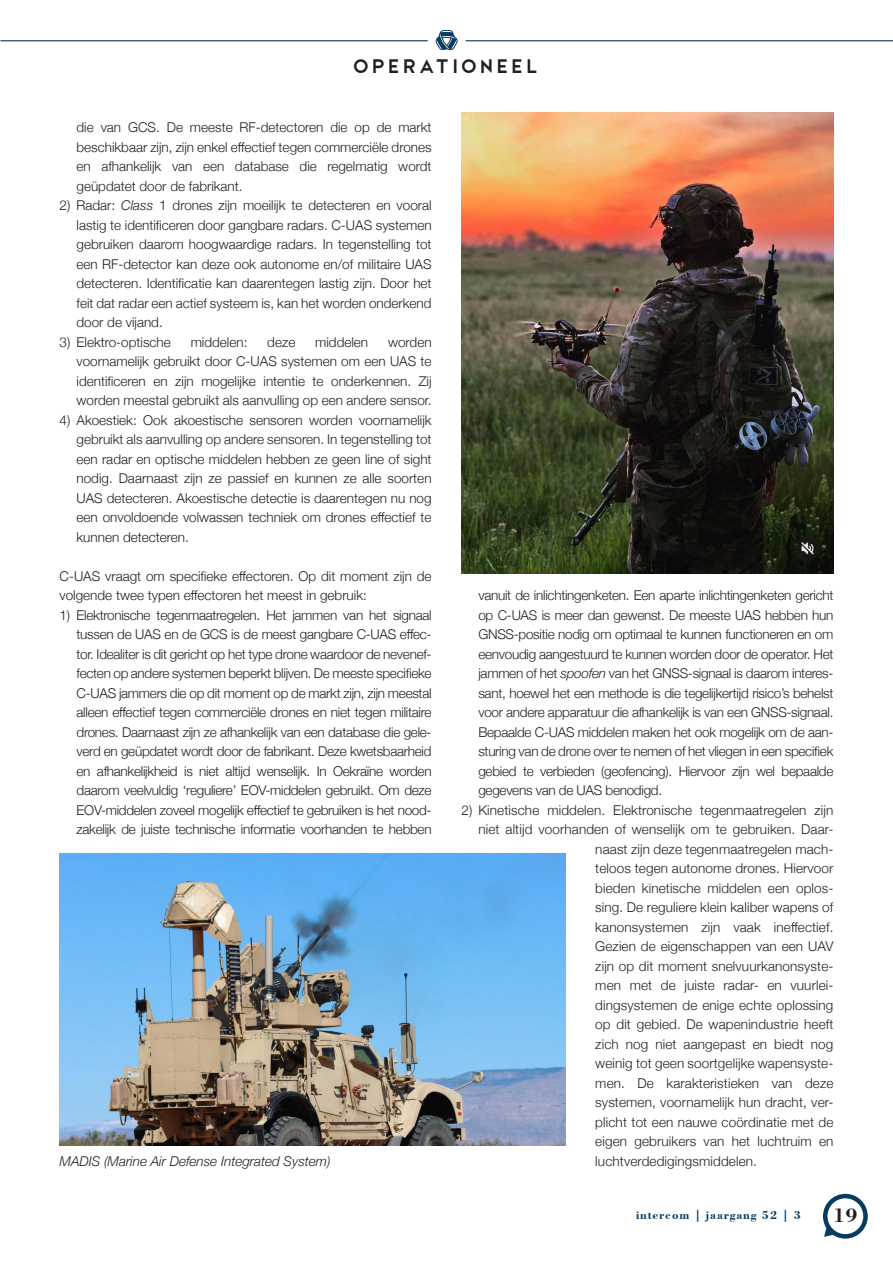
<style>
.page{position:relative;width:893px;height:1263px;background:#fff}
.page>*{position:absolute;margin:0;border:0;box-sizing:border-box;transform-origin:0 0}
.t1{font:700 20.1px "Bodoni BT";color:#231f20}
.t2{font:19.5px "CWG Sans";letter-spacing:.17em;color:#231f20}
.t3{font:300 13.5px/19.5px "Helvetica Neue";letter-spacing:.01em;color:#231f20;text-align:justify}
.t4{font:italic 300 13.5px "Helvetica Neue";color:#231f20}
.t5{font:700 12px "Bodoni BT";letter-spacing:.07em;color:#083b60}
.s1{font-style:italic}
</style>
<div class="page">
<hr style="left:0;top:0;width:1px;height:1263px;background:#d4c77a">
<img style="left:60px;top:853px;width:506px;height:292px">
<img style="left:461px;top:112px;width:372px;height:462px">
<div style="left:823px;top:1194px;width:45px;height:44px;border:4px solid #083b60;border-radius:50%"></div>
<svg style="left:824px;top:1225px;width:12px;height:12px"></svg>
<svg style="left:436px;top:30px;width:21px;height:20px"></svg>
<hr style="left:0;top:40px;width:428px;height:1px;background:#083b60">
<hr style="left:466px;top:40px;width:427px;height:1px;background:#083b60">
<p class="t2" style="left:354px;top:56px;width:186px">OPERATIONEEL</p>
<p class="t3" style="left:77px;top:116px;width:357px">die van GCS. De meeste RF-detectoren die op de markt beschikbaar zijn, zijn enkel effectief tegen commerciële drones en afhankelijk van een database die regelmatig wordt geüpdatet door de fabrikant.</p>
<p class="t3" style="left:77px;top:194px;width:357px;text-indent:-17px">2) Radar: <span class="s1">Class</span> 1 drones zijn moeilijk te detecteren en vooral lastig te identificeren door gangbare radars. C-UAS systemen gebruiken daarom hoogwaardige radars. In tegenstelling tot een RF-detector kan deze ook autonome en/of militaire UAS detecteren. Identificatie kan daarentegen lastig zijn. Door het feit dat radar een actief systeem is, kan het worden onderkend door de vijand.</p>
<p class="t3" style="left:60px;top:331px;width:113px">3) Elektro-optische</p>
<p class="t3" style="left:191px;top:331px;width:58px">middelen:</p>
<p class="t3" style="left:267px;top:331px;width:30px">deze</p>
<p class="t3" style="left:315px;top:331px;width:55px">middelen</p>
<p class="t3" style="left:77px;top:331px;width:357px;text-indent:312px">worden voornamelijk gebruikt door C-UAS systemen om een UAS te identificeren en zijn mogelijke intentie te onderkennen. Zij worden meestal gebruikt als aanvulling op een andere sensor.</p>
<p class="t3" style="left:77px;top:409px;width:357px;text-indent:-17px">4) Akoestiek: Ook akoestische sensoren worden voornamelijk gebruikt als aanvulling op andere sensoren. In tegenstelling tot een radar en optische middelen hebben ze geen line of sight nodig. Daarnaast zijn ze passief en kunnen ze alle soorten UAS detecteren. Akoestische detectie is daarentegen nu nog een onvoldoende volwassen techniek om drones effectief te kunnen detecteren.</p>
<p class="t3" style="left:60px;top:565px;width:374px">C-UAS vraagt om specifieke effectoren. Op dit moment zijn de volgende twee typen effectoren het meest in gebruik:</p>
<p class="t3" style="left:77px;top:604px;width:357px;text-indent:-17px">1) Elektronische tegenmaatregelen. Het jammen van het signaal tussen de UAS en de GCS is de meest gangbare C-UAS effec&shy;tor. Idealiter is dit gericht op het type drone waardoor de nevenef&shy;fecten op andere systemen beperkt blijven. De meeste specifieke C-UAS jammers die op dit moment op de markt zijn, zijn meestal alleen effectief tegen commerciële drones en niet tegen militaire drones. Daarnaast zijn ze afhankelijk van een database die gele&shy;verd en geüpdatet wordt door de fabrikant. Deze kwetsbaarheid en afhankelijkheid is niet altijd wenselijk. In Oekraïne worden daarom veelvuldig ‘reguliere’ EOV-middelen gebruikt. Om deze EOV-middelen zoveel mogelijk effectief te gebruiken is het nood&shy;zakelijk de juiste technische informatie voorhanden te hebben</p>
<p class="t3" style="left:478px;top:584px;width:357px">vanuit de inlichtingenketen. Een aparte inlichtingenketen gericht op C-UAS is meer dan gewenst. De meeste UAS hebben hun GNSS-positie nodig om optimaal te kunnen functioneren en om eenvoudig aangestuurd te kunnen worden door de operator. Het jammen of het <span class="s1">spoofen</span> van het GNSS-signaal is daarom interes&shy;sant, hoewel het een methode is die tegelijkertijd risico’s behelst voor andere apparatuur die afhankelijk is van een GNSS-signaal.<br>Bepaalde C-UAS middelen maken het ook mogelijk om de aan&shy;sturing van de drone over te nemen of het vliegen in een specifiek gebied te verbieden (geofencing). Hiervoor zijn wel bepaalde gegevens van de UAS benodigd.</p>
<p class="t3" style="left:461px;top:799px;width:374px;text-align:right">2) Kinetische middelen. Elektronische tegenmaatregelen zijn niet altijd voorhanden of wenselijk om te gebruiken. Daar&shy;naast zijn deze tegenmaatregelen mach-<br>teloos tegen autonome drones. Hiervoor<br>bieden kinetische middelen een oplos-<br>sing. De reguliere klein kaliber wapens of<br>kanonsystemen zijn vaak ineffectief.<br>Gezien de eigenschappen van een UAV<br>zijn op dit moment snelvuurkanonsyste-<br>men met de juiste radar- en vuurlei-<br>dingsystemen de enige echte oplossing<br>op dit gebied. De wapenindustrie heeft<br>zich nog niet aangepast en biedt nog<br>weinig tot geen soortgelijke wapensyste-<br>men. De karakteristieken van deze<br>systemen, voornamelijk hun dracht, ver-<br>plicht tot een nauwe coördinatie met de<br>eigen gebruikers van het luchtruim en</p>
<p class="t4" style="left:60px;top:1150px;width:273px">MADIS (Marine Air Defense Integrated System)</p>
<p class="t3" style="left:595px;top:1150px;width:163px">luchtverdedigingsmiddelen.</p>
<p class="t5" style="left:636px;top:1208px;width:167px">intercom | jaargang 52 | 3</p>
<h1 class="t1" style="left:833px;top:1203px;width:26px">19</h1>
</div>
